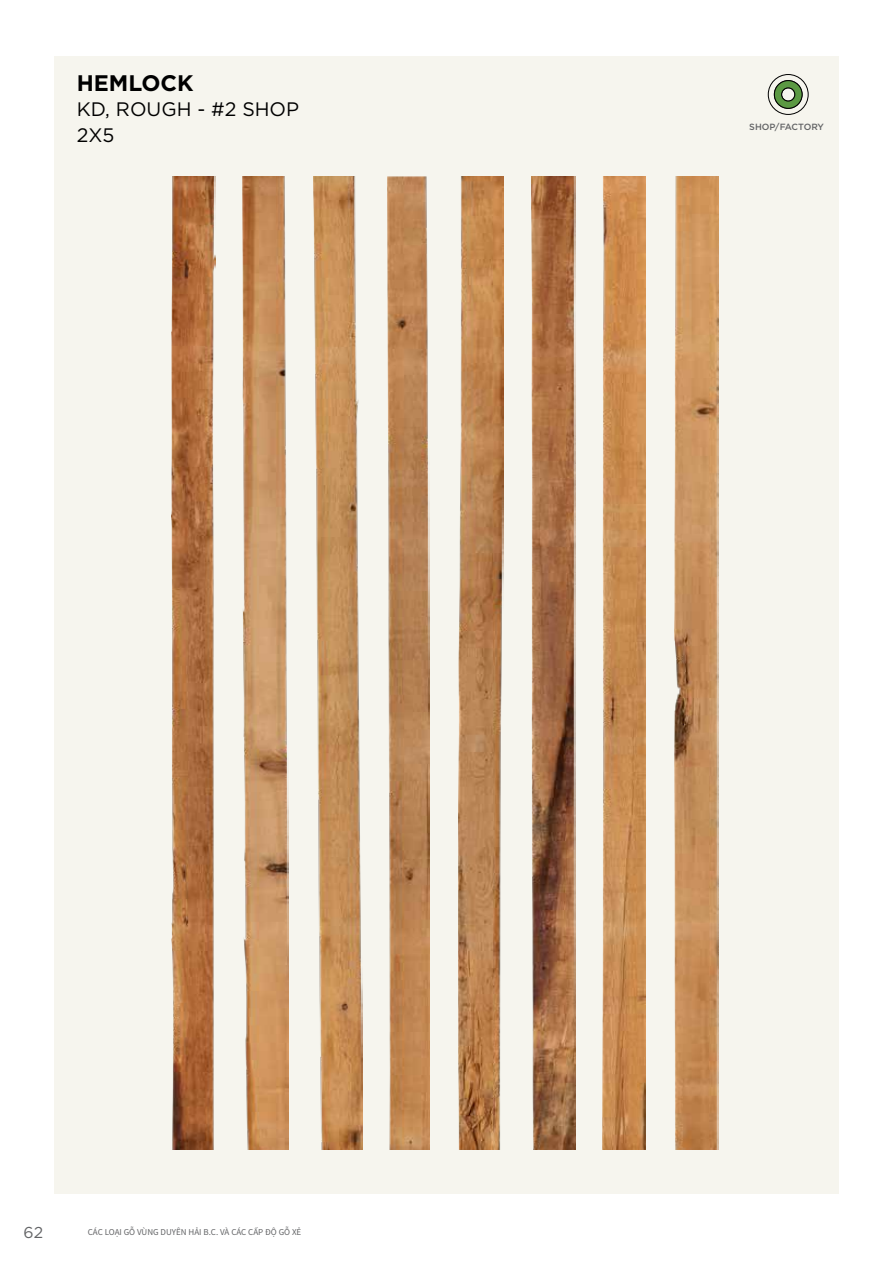
<style>
.page{position:relative;width:893px;height:1263px;background:#fff}
.page>*{position:absolute;margin:0;border:0;box-sizing:border-box;transform-origin:0 0}
.t1{font:700 22.5px "Gotham";color:#000}
.t2{font:19.5px/25.5px "Gotham";color:#000}
.t3{font:15.75px "Gotham";color:#636466}
.t4{font:9px "Source Sans Pro";color:#636466}
.t5{font:500 9px "Gotham";color:#636466}
</style>
<div class="page">
<div style="left:54px;top:56px;width:784px;height:1138px;background:#f6f5ee"></div>
<img style="left:172px;top:176px;width:44px;height:974px">
<img style="left:242px;top:176px;width:47px;height:974px">
<img style="left:314px;top:176px;width:49px;height:974px">
<img style="left:387px;top:176px;width:43px;height:974px">
<img style="left:459px;top:176px;width:45px;height:974px">
<img style="left:531px;top:176px;width:44px;height:974px">
<img style="left:603px;top:176px;width:42px;height:974px">
<img style="left:674px;top:176px;width:44px;height:974px">
<svg style="left:768px;top:74px;width:40px;height:41px"></svg>
<h1 class="t1" style="left:77px;top:68px;width:118px">HEMLOCK</h1>
<h2 class="t2" style="left:77px;top:96px;width:224px">KD, ROUGH - #2 SHOP<br>2X5</h2>
<h3 class="t3" style="left:24px;top:1222px;width:21px">62</h3>
<p class="t4" style="left:88px;top:1226px;width:215px">CÁC LOẠI GỖ VÙNG DUYÊN HẢI B.C. VÀ CÁC CẤP ĐỘ GỖ XẺ</p>
<p class="t5" style="left:749px;top:121px;width:76px">SHOP/FACTORY</p>
</div>
